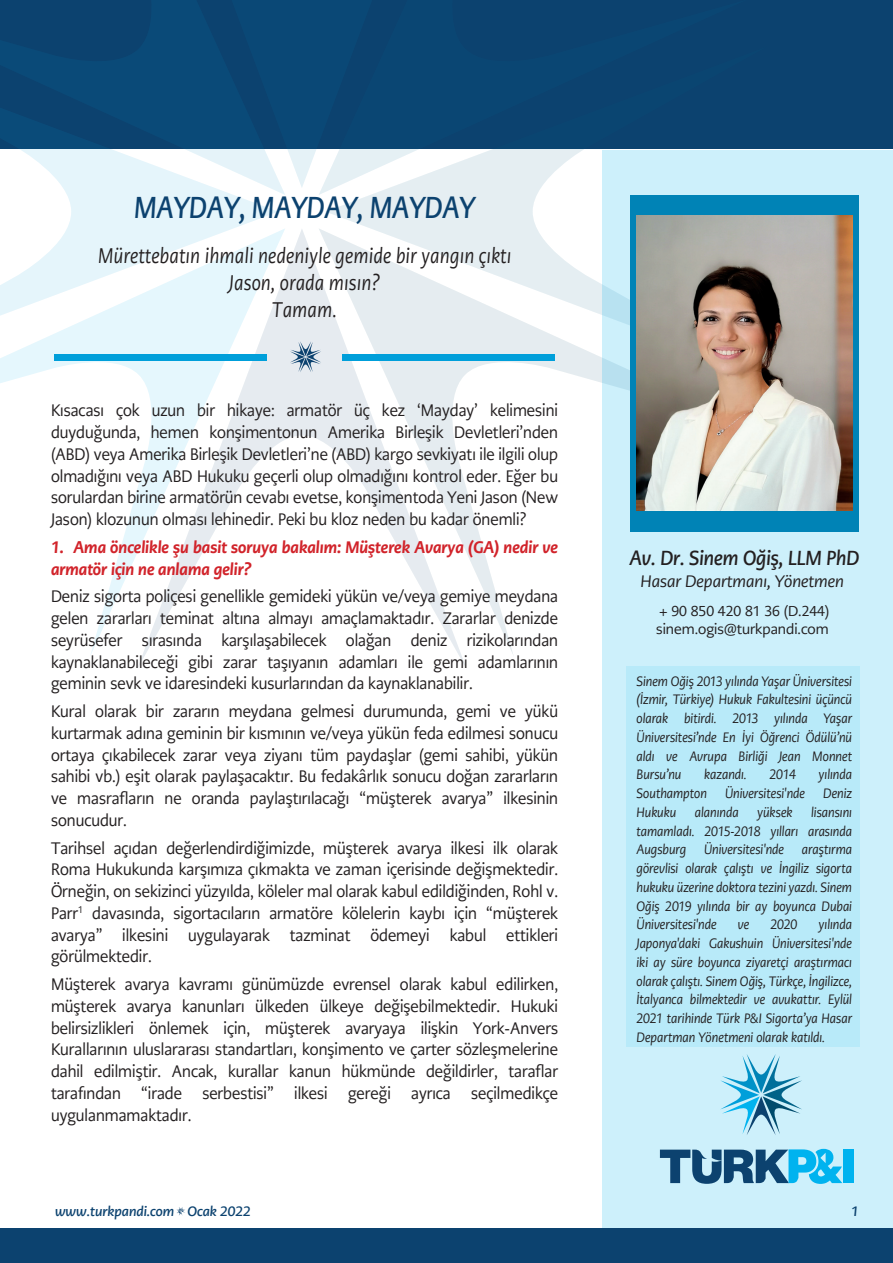
<style>
.page{position:relative;width:893px;height:1263px;background:#fff}
.page>*{position:absolute;margin:0;border:0;box-sizing:border-box;transform-origin:0 0}
.t1{font:italic 700 30px "PMN Caecilia Sans Head";color:#0c426f;scale:.85 1}
.t2{font:italic 21px/27px "PMN Caecilia Sans Text";color:#231f20;text-align:center;scale:.85 1}
.t3{font:italic 700 20.1px "PMN Caecilia Sans Head";color:#231f20;scale:.92 1}
.t4{font:16.5px/21.8px "PMN Caecilia Sans Head";color:#231f20;text-align:justify;scale:.93 1}
.t5{font:italic 800 16.5px/21.8px "PMN Caecilia Sans Head";color:#d1232a;scale:.93 1}
.t6{font:italic 16.5px "PMN Caecilia Sans Head";color:#231f20}
.t7{font:14.25px/18.6px "PMN Caecilia Sans Head";color:#231f20}
.t8{font:italic 13.5px/18.8px "PMN Caecilia Sans Head";color:#231f20;text-align:justify;scale:.91 1}
.t9{font:italic 700 13.5px "PMN Caecilia Sans Head";color:#0c426f}
</style>
<div class="page">
<div style="left:0;top:0;width:893px;height:149px;background:#0c426f"></div>
<svg style="left:287px;top:149px;width:29px;height:38px"></svg>
<svg style="left:138px;top:229px;width:328px;height:438px"></svg>
<svg style="left:67px;top:195px;width:211px;height:33px;background:#e8f6fb"></svg>
<svg style="left:326px;top:195px;width:211px;height:33px;background:#e8eff3"></svg>
<svg style="left:0;top:228px;width:285px;height:429px"></svg>
<svg style="left:319px;top:149px;width:265px;height:46px;fill:#e5f0f4"></svg>
<svg style="left:20px;top:149px;width:265px;height:46px;fill:#e5f5fb"></svg>
<svg style="left:318px;top:228px;width:284px;height:429px"></svg>
<div style="left:602px;top:150px;width:291px;height:1112px;background:#cdf0fb"></div>
<div style="left:626px;top:666px;width:234px;height:380px;background:#b8eaf9"></div>
<div style="left:0;top:1229px;width:893px;height:34px;background:#0c426f"></div>
<div style="left:630px;top:195px;width:229px;height:336px;background:#0083b6"></div>
<div style="left:54px;top:354px;width:213px;height:7px;background:#009fda"></div>
<div style="left:342px;top:354px;width:213px;height:7px;background:#009fda"></div>
<svg style="left:290px;top:341px;width:31px;height:31px"></svg>
<div style="left:843px;top:1149px;width:10px;height:34px;background:#00b3ef"></div>
<svg style="left:660px;top:1149px;width:182px;height:35px"></svg>
<svg style="left:720px;top:1054px;width:82px;height:81px"></svg>
<svg style="left:176px;top:1207px;width:9px;height:9px"></svg>
<img style="left:636px;top:216px;width:216px;height:295px">
<h1 class="t1" style="left:134px;top:188px;width:402px">MAYDAY, MAYDAY, MAYDAY</h1>
<p class="t2" style="left:98px;top:242px;width:488px">Mürettebatın ihmali nedeniyle gemide bir yangın çıktı<br>Jason, orada mısın?<br>Tamam.</p>
<p class="t4" style="left:51px;top:400px;width:547px">Kısacası çok uzun bir hikaye: armatör üç kez ‘Mayday’ kelimesini duyduğunda, hemen konşimentonun Amerika Birleşik Devletleri’nden (ABD) veya Amerika Birleşik Devletleri’ne (ABD) kargo sevkiyatı ile ilgili olup olmadığını veya ABD Hukuku geçerli olup olmadığını kontrol eder. Eğer bu sorulardan birine armatörün cevabı evetse, konşimentoda Yeni Jason (New Jason) klozunun olması lehinedir. Peki bu kloz neden bu kadar önemli?</p>
<p class="t5" style="left:51px;top:536px;width:547px">1. Ama öncelikle şu basit soruya bakalım: Müşterek Avarya (GA) nedir ve armatör için ne anlama gelir?</p>
<p class="t4" style="left:51px;top:586px;width:547px">Deniz sigorta poliçesi genellikle gemideki yükün ve/veya gemiye meydana gelen zararları teminat altına almayı amaçlamaktadır. Zararlar denizde seyrüsefer sırasında karşılaşabilecek olağan deniz rizikolarından kaynaklanabileceği gibi zarar taşıyanın adamları ile gemi adamlarının geminin sevk ve idaresindeki kusurlarından da kaynaklanabilir.</p>
<p class="t4" style="left:51px;top:700px;width:547px">Kural olarak bir zararın meydana gelmesi durumunda, gemi ve yükü kurtarmak adına geminin bir kısmının ve/veya yükün feda edilmesi sonucu ortaya çıkabilecek zarar veya ziyanı tüm paydaşlar (gemi sahibi, yükün sahibi vb.) eşit olarak paylaşacaktır. Bu fedakârlık sonucu doğan zararların ve masrafların ne oranda paylaştırılacağı “müşterek avarya” ilkesinin sonucudur.</p>
<p class="t4" style="left:51px;top:837px;width:547px">Tarihsel açıdan değerlendirdiğimizde, müşterek avarya ilkesi ilk olarak Roma Hukukunda karşımıza çıkmakta ve zaman içerisinde değişmektedir.<br>Örneğin, on sekizinci yüzyılda, köleler mal olarak kabul edildiğinden, Rohl v.<br>Parr<sup>1</sup> davasında, sigortacıların armatöre kölelerin kaybı için “müşterek avarya” ilkesini uygulayarak tazminat ödemeyi kabul ettikleri görülmektedir.</p>
<p class="t4" style="left:51px;top:973px;width:547px">Müşterek avarya kavramı günümüzde evrensel olarak kabul edilirken, müşterek avarya kanunları ülkeden ülkeye değişebilmektedir. Hukuki belirsizlikleri önlemek için, müşterek avaryaya ilişkin York-Anvers Kurallarının uluslararası standartları, konşimento ve çarter sözleşmelerine dahil edilmiştir. Ancak, kurallar kanun hükmünde değildirler, taraflar tarafından “irade serbestisi” ilkesi gereği ayrıca seçilmedikçe uygulanmamaktadır.</p>
<p class="t3" style="left:629px;top:545px;width:251px">Av. Dr. Sinem Oğiş, LLM PhD</p>
<p class="t6" style="left:641px;top:571px;width:205px">Hasar Departmanı, Yönetmen</p>
<p class="t7" style="left:656px;top:601px;width:175px">+ 90 850 420 81 36 (D.244) sinem.ogis@turkpandi.com</p>
<p class="t8" style="left:636px;top:671px;width:238px">Sinem Oğiş 2013 yılında Yaşar Üniversitesi (İzmir, Türkiye) Hukuk Fakultesini üçüncü olarak bitirdi. 2013 yılında Yaşar Üniversitesi’nde En İyi Öğrenci Ödülü’nü aldı ve Avrupa Birliği Jean Monnet Bursu’nu</p>
<p class="t8" style="left:704px;top:765px;width:48px">kazandı.</p>
<p class="t8" style="left:770px;top:765px;width:30px">2014</p>
<p class="t8" style="left:819px;top:765px;width:38px">yılında</p>
<p class="t8" style="left:636px;top:784px;width:79px">Southampton</p>
<p class="t8" style="left:725px;top:784px;width:89px">Üniversitesi'nde</p>
<p class="t8" style="left:823px;top:784px;width:33px">Deniz</p>
<p class="t8" style="left:636px;top:803px;width:45px">Hukuku</p>
<p class="t8" style="left:695px;top:803px;width:50px">alanında</p>
<p class="t8" style="left:757px;top:803px;width:40px">yüksek</p>
<p class="t8" style="left:636px;top:803px;width:238px;text-indent:175px">lisansını tamamladı. 2015-2018 yılları arasında Augsburg</p>
<p class="t8" style="left:704px;top:840px;width:89px">Üniversitesi'nde</p>
<p class="t8" style="left:636px;top:840px;width:238px;text-indent:165px">araştırma görevlisi olarak çalıştı ve İngiliz sigorta hukuku üzerine doktora tezini yazdı. Sinem Oğiş 2019 yılında bir ay boyunca Dubai Üniversitesi'nde</p>
<p class="t8" style="left:636px;top:915px;width:238px;text-indent:182px">yılında Japonya'daki Gakushuin Üniversitesi'nde iki ay süre boyunca ziyaretçi araştırmacı olarak çalıştı. Sinem Oğiş, Türkçe, İngilizce, İtalyanca bilmektedir ve avukattır. Eylül 2021 tarihinde Türk P&amp;I Sigorta’ya Hasar Departman Yönetmeni olarak katıldı.</p>
<p class="t8" style="left:738px;top:915px;width:14px">ve</p>
<p class="t8" style="left:770px;top:915px;width:31px">2020</p>
<p class="t9" style="left:55px;top:1202px;width:197px">www.turkpandi.com Ocak 2022</p>
<p class="t9" style="left:851px;top:1202px;width:9px">1</p>
</div>
